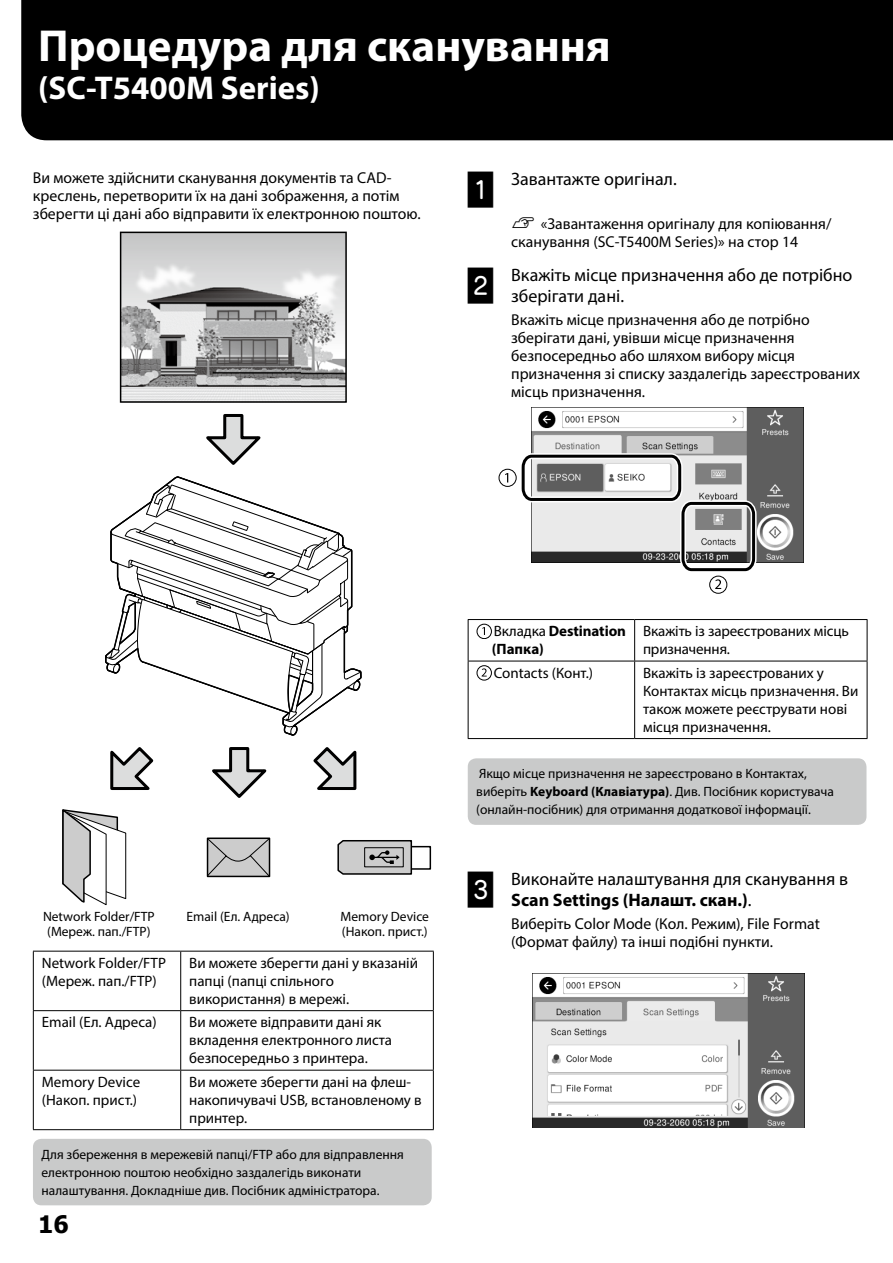
<style>
.page{position:relative;width:893px;height:1263px;background:#fff}
.page>*{position:absolute;margin:0;border:0;box-sizing:border-box;transform-origin:0 0}
.t1{font:700 45px "Myriad Pro";color:#fff}
.t2{font:36px "JNB3 TP";color:#000}
.t3{font:700 33px "Myriad Pro";color:#fff}
.t4{font:700 24px "Tahoma";color:#000}
.t5{font:18px/21px "Myriad Pro";color:#000}
.t6{font:15.75px/18px "Myriad Pro";color:#000}
.t7{font:15px/18px "Myriad Pro";color:#000}
.t8{font:700 15px/17.9px "Myriad Pro";letter-spacing:-.005em;color:#000}
.t9{font:13.5px/18px "Myriad Pro";color:#000}
.s1{font-family:"TP Publication Group Icons 4 AAA"}
.s2{font-weight:400}
.s3{font-weight:700}
</style>
<div class="page">
<div style="left:21px;top:0;width:872px;height:140px;background:#000"></div>
<svg style="left:120px;top:232px;width:227px;height:171px"></svg>
<svg style="left:206px;top:414px;width:55px;height:51px"></svg>
<svg style="left:105px;top:476px;width:257px;height:260px"></svg>
<svg style="left:110px;top:747px;width:44px;height:43px"></svg>
<svg style="left:313px;top:747px;width:44px;height:43px"></svg>
<svg style="left:212px;top:747px;width:55px;height:51px"></svg>
<svg style="left:62px;top:809px;width:65px;height:96px"></svg>
<div style="left:207px;top:837px;width:63px;height:40px;background:#868686"></div>
<svg style="left:207px;top:838px;width:63px;height:39px"></svg>
<div style="left:410px;top:846px;width:21px;height:24px;border:2px solid #000"></div>
<svg style="left:337px;top:840px;width:76px;height:35px"></svg>
<hr style="left:33px;top:951px;width:148px;height:1px;background:#000">
<hr style="left:33px;top:951px;width:1px;height:59px;background:#000">
<hr style="left:181px;top:951px;width:253px;height:1px;background:#000">
<hr style="left:180px;top:951px;width:1px;height:59px;background:#000">
<hr style="left:433px;top:951px;width:1px;height:59px;background:#000">
<hr style="left:33px;top:1010px;width:148px;height:1px;background:#000">
<hr style="left:33px;top:1011px;width:1px;height:59px;background:#000">
<hr style="left:181px;top:1010px;width:253px;height:1px;background:#000">
<hr style="left:180px;top:1011px;width:1px;height:59px;background:#000">
<hr style="left:433px;top:1011px;width:1px;height:59px;background:#000">
<hr style="left:33px;top:1070px;width:148px;height:1px;background:#000">
<hr style="left:33px;top:1070px;width:1px;height:59px;background:#000">
<hr style="left:181px;top:1070px;width:253px;height:1px;background:#000">
<hr style="left:180px;top:1070px;width:1px;height:59px;background:#000">
<hr style="left:433px;top:1070px;width:1px;height:59px;background:#000">
<hr style="left:33px;top:1129px;width:148px;height:1px;background:#000">
<hr style="left:181px;top:1129px;width:253px;height:1px;background:#000">
<div style="left:33px;top:1139px;width:399px;height:66px;background:#c9caca;border-radius:9px"></div>
<img style="left:531px;top:408px;width:273px;height:154px">
<div style="left:499px;top:469px;width:18px;height:18px;border:1px solid #000;border-radius:50%"></div>
<svg style="left:505px;top:473px;width:3px;height:9px"></svg>
<div style="left:709px;top:576px;width:18px;height:18px;border:1px solid #000;border-radius:50%"></div>
<svg style="left:521px;top:450px;width:239px;height:139px"></svg>
<hr style="left:468px;top:619px;width:167px;height:1px;background:#000">
<hr style="left:468px;top:620px;width:1px;height:41px;background:#000">
<hr style="left:635px;top:619px;width:232px;height:1px;background:#000">
<hr style="left:634px;top:620px;width:1px;height:41px;background:#000">
<hr style="left:867px;top:620px;width:1px;height:41px;background:#000">
<hr style="left:468px;top:661px;width:167px;height:1px;background:#000">
<hr style="left:468px;top:661px;width:1px;height:77px;background:#000">
<hr style="left:635px;top:661px;width:232px;height:1px;background:#000">
<hr style="left:634px;top:661px;width:1px;height:77px;background:#000">
<hr style="left:867px;top:661px;width:1px;height:77px;background:#000">
<hr style="left:468px;top:738px;width:167px;height:1px;background:#000">
<hr style="left:635px;top:738px;width:232px;height:1px;background:#000">
<div style="left:477px;top:624px;width:15px;height:15px;border:1px solid #000;border-radius:50%"></div>
<svg style="left:482px;top:627px;width:3px;height:8px"></svg>
<div style="left:477px;top:665px;width:15px;height:15px;border:1px solid #000;border-radius:50%"></div>
<svg style="left:482px;top:668px;width:5px;height:8px"></svg>
<div style="left:468px;top:758px;width:398px;height:67px;background:#c9caca;border-radius:9px"></div>
<img style="left:532px;top:973px;width:272px;height:155px">
<h1 class="t1" style="left:38px;top:16px;width:574px">Процедура для сканування</h1>
<h3 class="t3" style="left:38px;top:66px;width:283px">(SC-T5400M Series)</h3>
<p class="t6" style="left:33px;top:169px;width:389px">Ви можете здійснити сканування документів та CAD&shy;креслень, перетворити їх на дані зображення, а потім зберегти ці дані або відправити їх електронною поштою.</p>
<h2 class="t2" style="left:468px;top:171px;width:30px">A</h2>
<p class="t5" style="left:511px;top:168px;width:167px">Завантажте оригінал.</p>
<p class="t6" style="left:511px;top:214px;width:322px"><span class="s1">U</span> «Завантаження оригіналу для копіювання/ сканування (SC-T5400M Series)» на стор 14</p>
<h2 class="t2" style="left:468px;top:267px;width:30px">B</h2>
<p class="t5" style="left:511px;top:264px;width:343px">Вкажіть місце призначення або де потрібно зберігати дані.</p>
<p class="t6" style="left:511px;top:310px;width:350px">Вкажіть місце призначення або де потрібно зберігати дані, увівши місце призначення безпосередньо або шляхом вибору місця призначення зі списку заздалегідь зареєстрованих місць призначення.</p>
<p class="t9" style="left:43px;top:909px;width:113px;line-height:15px;text-align:center">Network Folder/FTP (Мереж. пап./FTP)</p>
<p class="t9" style="left:187px;top:907px;width:105px">Email (Ел. Адреса)</p>
<p class="t9" style="left:341px;top:909px;width:90px;line-height:15px">Memory Device (Накоп. прист.)</p>
<p class="t7" style="left:42px;top:954px;width:126px">Network Folder/FTP (Мереж. пап./FTP)</p>
<p class="t7" style="left:189px;top:954px;width:230px">Ви можете зберегти дані у вказаній папці (папці спільного використання) в мережі.</p>
<p class="t7" style="left:42px;top:1013px;width:116px">Email (Ел. Адреса)</p>
<p class="t7" style="left:189px;top:1013px;width:204px">Ви можете відправити дані як вкладення електронного листа безпосередньо з принтера.</p>
<p class="t7" style="left:42px;top:1073px;width:100px">Memory Device (Накоп. прист.)</p>
<p class="t7" style="left:189px;top:1073px;width:234px">Ви можете зберегти дані на флеш&shy;накопичувачі USB, встановленому в принтер.</p>
<p class="t9" style="left:41px;top:1145px;width:364px">Для збереження в мережевій папці/FTP або для відправлення електронною поштою необхідно заздалегідь виконати налаштування. Докладніше див. Посібник адміністратора.</p>
<h3 class="t4" style="left:38px;top:1207px;width:32px">16</h3>
<p class="t8" style="left:492px;top:622px;width:136px"><span class="s2">Вкладка</span> Destination (Папка)</p>
<p class="t7" style="left:643px;top:622px;width:207px">Вкажіть із зареєстрованих місць призначення.</p>
<p class="t7" style="left:494px;top:664px;width:101px">Contacts (Конт.)</p>
<p class="t7" style="left:643px;top:664px;width:217px">Вкажіть із зареєстрованих у<br>Контактах місць призначення. Ви також можете реєструвати нові місця призначення.</p>
<p class="t9" style="left:476px;top:764px;width:359px">Якщо місце призначення не зареєстровано в Контактах, виберіть <span class="s3">Keyboard (Клавіатура)</span>. Див. Посібник користувача (онлайн-посібник) для отримання додаткової інформації.</p>
<h2 class="t2" style="left:468px;top:871px;width:30px">C</h2>
<p class="t5" style="left:511px;top:868px;width:338px">Виконайте налаштування для сканування в<br><span class="s3">Scan Settings (Налашт. скан.)</span>.</p>
<p class="t6" style="left:511px;top:914px;width:310px">Виберіть Color Mode (Кол. Режим), File Format (Формат файлу) та інші подібні пункти.</p>
</div>
